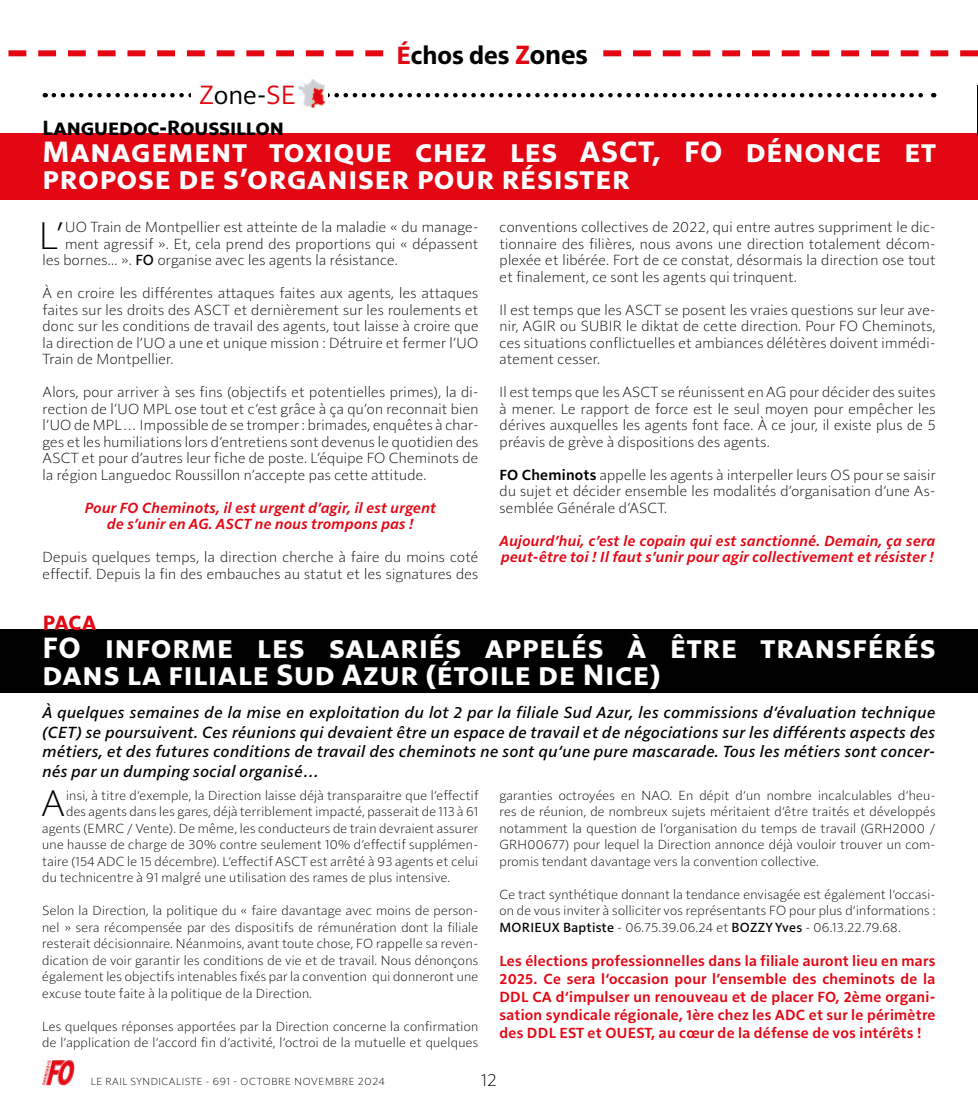
<style>
.page{position:relative;width:978px;height:1106px;background:#fff}
.page>*{position:absolute;margin:0;border:0;box-sizing:border-box;transform-origin:0 0}
.t1{font:300 39.3px "Solitaire MVB Pro";color:#000}
.t2{font:300 37.8px "Solitaire MVB Pro";color:#000}
.t3{font:700 30px/27px "Solitaire MVB Pro";letter-spacing:.03em;color:#fff}
.t4{font:27px "Solitaire MVB Pro";color:#000}
.t5{font:700 25.5px "Solitaire MVB Pro";color:#000}
.t6{font:700 21px "Solitaire MVB Pro";letter-spacing:-.005em;color:#000}
.t7{font:700 21px "Solitaire MVB Pro";color:#e30613}
.t8{font:300 18px "Solitaire MVB Pro";color:#000}
.t9{font:italic 500 16.5px/19.5px "Solitaire MVB Pro";letter-spacing:.02em;color:#000;text-align:justify}
.t10{font:300 15px/16.5px "Solitaire MVB Pro";letter-spacing:.02em;color:#000;text-align:justify}
.t11{font:600 15px/18px "Solitaire MVB Pro";letter-spacing:.02em;color:#e30613;text-align:justify}
.t12{font:italic 600 15px/16.5px "Solitaire MVB Pro";letter-spacing:.02em;color:#e30613;text-align:center}
.t13{font:300 13.5px/16.5px "Solitaire MVB Pro";letter-spacing:.02em;color:#000;text-align:justify}
.t14{font:300 10.5px "Solitaire MVB Pro";letter-spacing:.05em;color:#000}
.s1{color:#e30613}
.s2{font-size:27px;color:#e30613}
.s3{font-size:27px}
.s4{font-weight:500}
.s5{font-weight:600}
</style>
<div class="page">
<img style="left:42px;top:1059px;width:32px;height:26px">
<div style="left:0;top:133px;width:978px;height:67px;background:#e30613"></div>
<svg style="left:8px;top:50px;width:970px;height:6px"></svg>
<div style="left:388px;top:43px;width:208px;height:23px;background:#fff"></div>
<svg style="left:54px;top:93px;width:880px;height:4px"></svg>
<div style="left:192px;top:82px;width:111px;height:25px;background:#fff"></div>
<img style="left:299px;top:79px;width:28px;height:29px">
<div style="left:0;top:629px;width:978px;height:63px;background:#000"></div>
<h3 class="t5" style="left:396px;top:38px;width:193px"><span class="s1">É</span>chos des <span class="s2">Z</span><span class="s3">ones</span></h3>
<h3 class="t4" style="left:199px;top:75px;width:98px"><span class="s1">Z</span>one-<span class="s1">SE</span></h3>
<h3 class="t3" style="left:43px;top:137px;width:895px">Management toxique chez les ASCT, FO dénonce et propose de s’organiser pour résister</h3>
<h3 class="t6" style="left:43px;top:113px;width:243px">Languedoc-Roussillon</h3>
<h1 class="t1" style="left:39px;top:207px;width:27px">L’</h1>
<p class="t10" style="left:65px;top:218px;width:415px">UO Train de Montpellier est atteinte de la maladie « du manage-</p>
<p class="t10" style="left:65px;top:234px;width:415px">ment agressif ». Et, cela prend des proportions qui « dépassent</p>
<p class="t10" style="left:43px;top:251px;width:357px">les bornes... ». <span class="s4">FO</span> organise avec les agents la résistance.</p>
<p class="t10" style="left:43px;top:284px;width:437px">À en croire les différentes attaques faites aux agents, les attaques faites sur les droits des ASCT et dernièrement sur les roulements et donc sur les conditions de travail des agents, tout laisse à croire que la direction de l’UO a une et unique mission : Détruire et fermer l’UO Train de Montpellier.</p>
<p class="t10" style="left:43px;top:383px;width:437px">Alors, pour arriver à ses fins (objectifs et potentielles primes), la di&shy;rection de l’UO MPL ose tout et c’est grâce à ça qu’on reconnait bien l’UO de MPL… Impossible de se tromper : brimades, enquêtes à char&shy;ges et les humiliations lors d’entretiens sont devenus le quotidien des ASCT et pour d’autres leur fiche de poste. L’équipe FO Cheminots de la région Languedoc Roussillon n’accepte pas cette attitude.</p>
<p class="t12" style="left:85px;top:498px;width:353px">Pour FO Cheminots, il est urgent d’agir, il est urgent de s’unir en AG. ASCT ne nous trompons pas !</p>
<p class="t10" style="left:43px;top:548px;width:437px">Depuis quelques temps, la direction cherche à faire du moins coté effectif. Depuis la fin des embauches au statut et les signatures des</p>
<h3 class="t7" style="left:43px;top:608px;width:55px">PACA</h3>
<p class="t10" style="left:500px;top:218px;width:437px">conventions collectives de 2022, qui entre autres suppriment le dic&shy;tionnaire des filières, nous avons une direction totalement décom&shy;plexée et libérée. Fort de ce constat, désormais la direction ose tout et finalement, ce sont les agents qui trinquent.</p>
<p class="t10" style="left:500px;top:300px;width:437px">Il est temps que les ASCT se posent les vraies questions sur leur ave&shy;nir, AGIR ou SUBIR le diktat de cette direction. Pour FO Cheminots, ces situations conflictuelles et ambiances délétères doivent immédi&shy;atement cesser.</p>
<p class="t10" style="left:500px;top:383px;width:437px">Il est temps que les ASCT se réunissent en AG pour décider des suites à mener. Le rapport de force est le seul moyen pour empêcher les dérives auxquelles les agents font face. À ce jour, il existe plus de 5 préavis de grève à dispositions des agents.</p>
<p class="t10" style="left:500px;top:465px;width:438px"><span class="s5">FO Cheminots</span> appelle les agents à interpeller leurs OS pour se saisir du sujet et décider ensemble les modalités d’organisation d’une As&shy;semblée Générale d’ASCT.</p>
<p class="t12" style="left:500px;top:531px;width:437px;text-align:left">Aujourd’hui, c’est le copain qui est sanctionné. Demain, ça sera peut-être toi ! Il faut s’unir pour agir collectivement et résister !</p>
<h3 class="t3" style="left:43px;top:632px;width:894px">FO informe les salariés appelés à être transférés dans la filiale Sud Azur (étoile de Nice)</h3>
<p class="t9" style="left:43px;top:701px;width:894px">À quelques semaines de la mise en exploitation du lot 2 par la filiale Sud Azur, les commissions d‘évaluation technique (CET) se poursuivent. Ces réunions qui devaient être un espace de travail et de négociations sur les différents aspects des métiers, et des futures conditions de travail des cheminots ne sont qu‘une pure mascarade. Tous les métiers sont concer&shy;nés par un dumping social organisé…</p>
<h2 class="t2" style="left:41px;top:777px;width:26px">A</h2>
<p class="t13" style="left:66px;top:786px;width:414px">insi, à titre d‘exemple, la Direction laisse déjà transparaitre que l‘effectif</p>
<p class="t13" style="left:499px;top:786px;width:438px">garanties octroyées en NAO. En dépit d‘un nombre incalculables d‘heu&shy;res de réunion, de nombreux sujets méritaient d‘être traités et développés notamment la question de l‘organisation du temps de travail (GRH2000 / GRH00677) pour lequel la Direction annonce déjà vouloir trouver un com&shy;promis tendant davantage vers la convention collective.</p>
<p class="t13" style="left:499px;top:885px;width:438px">Ce tract synthétique donnant la tendance envisagée est également l‘occasi&shy;on de vous inviter à solliciter vos représentants FO pour plus d‘informations :<br><span class="s4">MORIEUX Baptiste</span> - 06.75.39.06.24 et <span class="s4">BOZZY Yves</span> - 06.13.22.79.68.</p>
<p class="t11" style="left:499px;top:951px;width:438px">Les élections professionnelles dans la filiale auront lieu en mars 2025. Ce sera l‘occasion pour l’ensemble des cheminots de la DDL CA d‘impulser un renouveau et de placer FO, 2ème organi&shy;sation syndicale régionale, 1ère chez les ADC et sur le périmètre des DDL EST et OUEST, au cœur de la défense de vos intérêts !</p>
<p class="t13" style="left:66px;top:802px;width:414px">des agents dans les gares, déjà terriblement impacté, passerait de 113 à 61</p>
<p class="t13" style="left:42px;top:819px;width:438px">agents (EMRC / Vente). De même, les conducteurs de train devraient assurer</p>
<p class="t13" style="left:42px;top:835px;width:437px">une hausse de charge de 30% contre seulement 10% d‘effectif supplémen-</p>
<p class="t13" style="left:42px;top:852px;width:437px">taire (154 ADC le 15 décembre). L‘effectif ASCT est arrêté à 93 agents et celui</p>
<p class="t13" style="left:42px;top:868px;width:410px">du technicentre à 91 malgré une utilisation des rames de plus intensive.</p>
<p class="t13" style="left:42px;top:901px;width:438px">Selon la Direction, la politique du « faire davantage avec moins de person&shy;nel » sera récompensée par des dispositifs de rémunération dont la filiale resterait décisionnaire. Néanmoins, avant toute chose, FO rappelle sa reven&shy;dication de voir garantir les conditions de vie et de travail. Nous dénonçons également les objectifs intenables fixés par la convention qui donneront une excuse toute faite à la politique de la Direction.</p>
<p class="t13" style="left:42px;top:1017px;width:438px">Les quelques réponses apportées par la Direction concerne la confirmation de l‘application de l‘accord fin d‘activité, l‘octroi de la mutuelle et quelques</p>
<p class="t14" style="left:91px;top:1073px;width:295px">LE RAIL SYNDICALISTE - 691 - OCTOBRE NOVEMBRE 2024</p>
<p class="t8" style="left:481px;top:1067px;width:17px">12</p>
</div>
